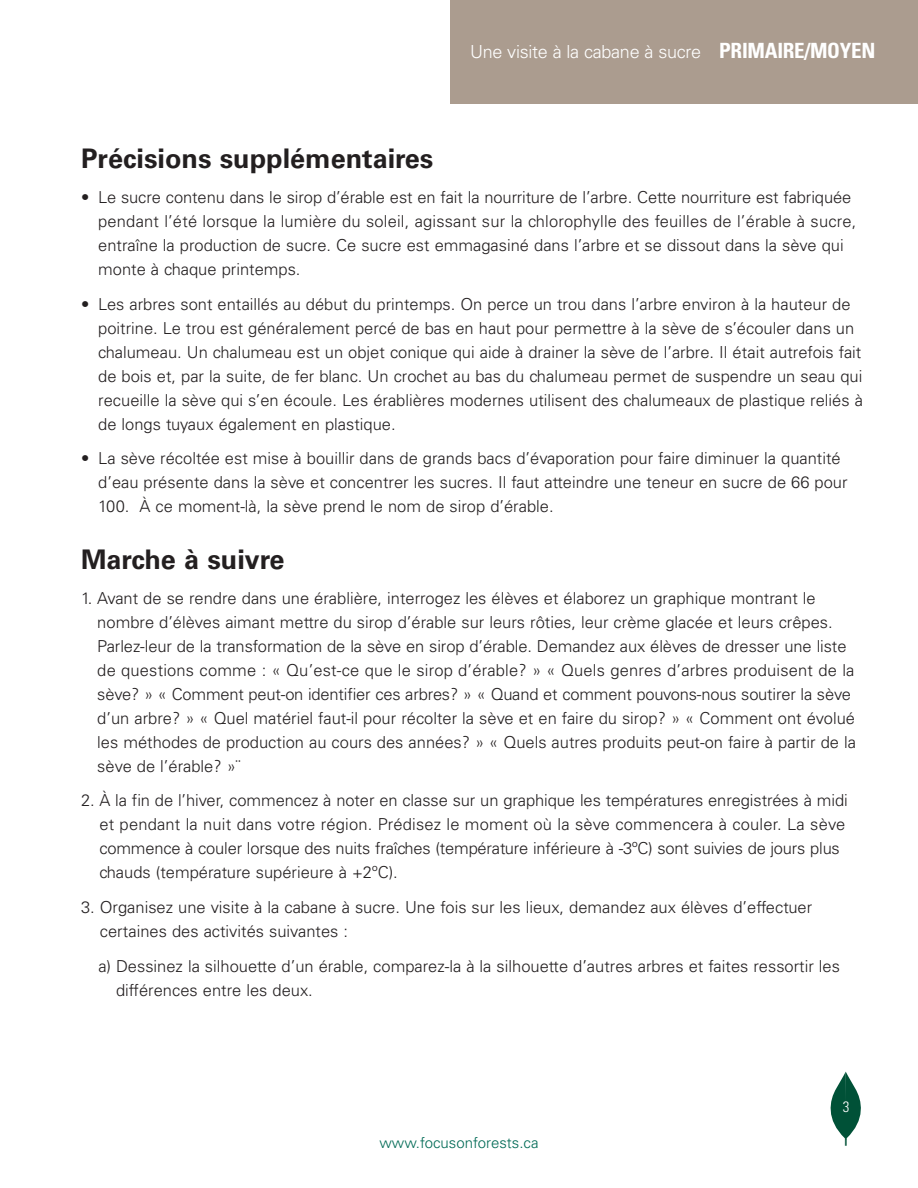
<style>
.page{position:relative;width:918px;height:1188px;background:#fff}
.page>*{position:absolute;margin:0;border:0;box-sizing:border-box;transform-origin:0 0}
.t1{font:700 27px "Univers";color:#231f20}
.t2{font:300 18px "Univers";letter-spacing:-.015em;color:#fff}
.t3{font:300 16.5px/24px "Univers";color:#231f20}
.t4{font:300 15px "Univers";color:#006a55}
.t5{font:300 condensed 15px "Univers";color:#fff}
.s1{font-weight:700;font-stretch:condensed;font-size:21px}
</style>
<div class="page">
<svg style="left:831px;top:1072px;width:30px;height:74px"></svg>
<div style="left:451px;top:0;width:467px;height:104px;background:#ab9c8f"></div>
<p class="t2" style="left:470px;top:45px;width:407px">Une visite à la cabane à sucre <span class="s1">PRIMAIRE/MOYEN</span></p>
<h1 class="t1" style="left:81px;top:148px;width:354px">Précisions supplémentaires</h1>
<p class="t3" style="left:98px;top:186px;width:760px;text-indent:-17px">• Le sucre contenu dans le sirop d’érable est en fait la nourriture de l’arbre. Cette nourriture est fabriquée pendant l’été lorsque la lumière du soleil, agissant sur la chlorophylle des feuilles de l’érable à sucre, entraîne la production de sucre. Ce sucre est emmagasiné dans l’arbre et se dissout dans la sève qui monte à chaque printemps.</p>
<p class="t3" style="left:98px;top:293px;width:766px;text-indent:-17px">• Les arbres sont entaillés au début du printemps. On perce un trou dans l’arbre environ à la hauteur de poitrine. Le trou est généralement percé de bas en haut pour permettre à la sève de s’écouler dans un chalumeau. Un chalumeau est un objet conique qui aide à drainer la sève de l’arbre. Il était autrefois fait de bois et, par la suite, de fer blanc. Un crochet au bas du chalumeau permet de suspendre un seau qui recueille la sève qui s’en écoule. Les érablières modernes utilisent des chalumeaux de plastique reliés à de longs tuyaux également en plastique.</p>
<p class="t3" style="left:98px;top:448px;width:751px;text-indent:-17px">• La sève récoltée est mise à bouillir dans de grands bacs d’évaporation pour faire diminuer la quantité d’eau présente dans la sève et concentrer les sucres. Il faut atteindre une teneur en sucre de 66 pour<br>100. À ce moment-là, la sève prend le nom de sirop d’érable.</p>
<h1 class="t1" style="left:81px;top:549px;width:205px">Marche à suivre</h1>
<p class="t3" style="left:97px;top:587px;width:760px;text-indent:-16px">1. Avant de se rendre dans une érablière, interrogez les élèves et élaborez un graphique montrant le nombre d’élèves aimant mettre du sirop d’érable sur leurs rôties, leur crème glacée et leurs crêpes.<br>Parlez-leur de la transformation de la sève en sirop d’érable. Demandez aux élèves de dresser une liste de questions comme : « Qu’est-ce que le sirop d’érable? » « Quels genres d’arbres produisent de la sève? » « Comment peut-on identifier ces arbres? » « Quand et comment pouvons-nous soutirer la sève d’un arbre? » « Quel matériel faut-il pour récolter la sève et en faire du sirop? » « Comment ont évolué les méthodes de production au cours des années? » « Quels autres produits peut-on faire à partir de la sève de l’érable? »¨</p>
<p class="t3" style="left:99px;top:790px;width:750px;text-indent:-18px">2. À la fin de l’hiver, commencez à noter en classe sur un graphique les températures enregistrées à midi et pendant la nuit dans votre région. Prédisez le moment où la sève commencera à couler. La sève commence à couler lorsque des nuits fraîches (température inférieure à -3ºC) sont suivies de jours plus chauds (température supérieure à +2ºC).</p>
<p class="t3" style="left:100px;top:897px;width:714px;text-indent:-19px">3. Organisez une visite à la cabane à sucre. Une fois sur les lieux, demandez aux élèves d’effectuer certaines des activités suivantes :</p>
<p class="t3" style="left:116px;top:956px;width:725px;text-indent:-18px">a) Dessinez la silhouette d’un érable, comparez-la à la silhouette d’autres arbres et faites ressortir les différences entre les deux.</p>
<p class="t4" style="left:379px;top:1137px;width:161px">www.focusonforests.ca</p>
<p class="t5" style="left:843px;top:1101px;width:8px">3</p>
</div>
